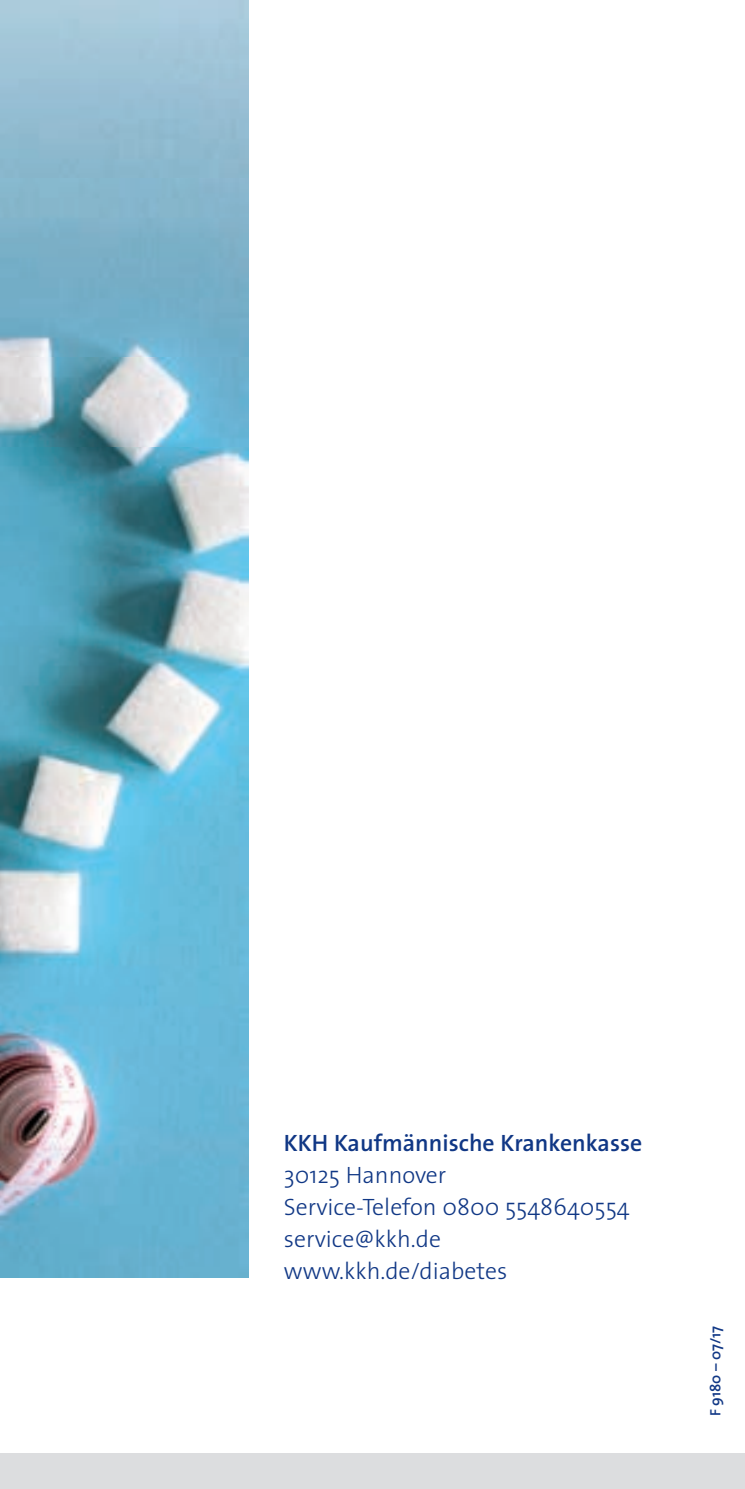
<style>
.page{position:relative;width:745px;height:1489px;background:#fff}
.page>*{position:absolute;margin:0;border:0;box-sizing:border-box;transform-origin:0 0}
.t1{font:300 23.75px/32px "The Sans";color:#103785}
.t2{font:600 23.75px "The Sans";color:#103785}
.t3{font:600 15px "The Sans";color:#103785}
</style>
<div class="page">
<div style="left:0;top:1453px;width:744px;height:35px;background:#dcdddf"></div>
<img style="left:0;top:0;width:248px;height:1277px">
<p class="t2" style="left:283px;top:1123px;width:359px">KKH Kaufmännische Krankenkasse</p>
<p class="t1" style="left:283px;top:1158px;width:347px">30125 Hannover<br>Service-Telefon 0800 5548640554 service@kkh.de www.kkh.de/diabetes</p>
<p class="t3" style="left:702px;top:1416px;width:92px;rotate:-90deg">F 9180 – 07/17</p>
</div>
